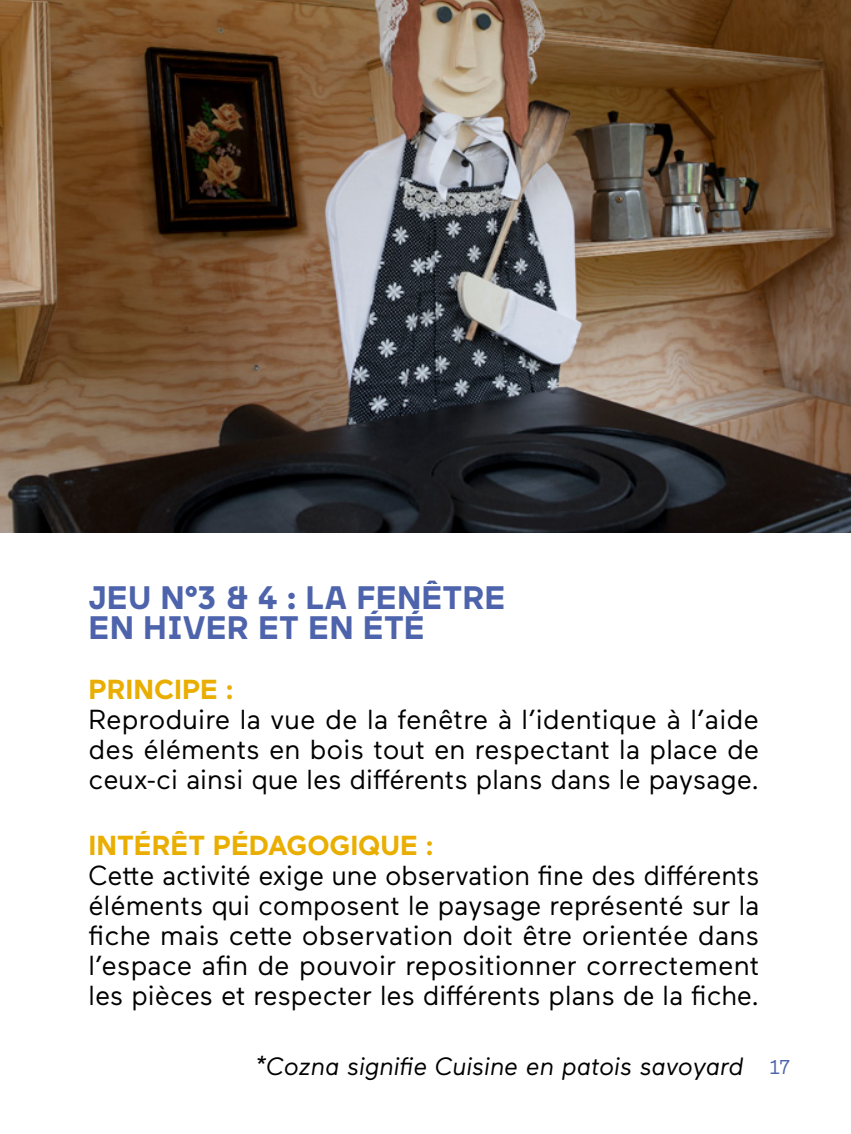
<style>
.page{position:relative;width:851px;height:1134px;background:#fff}
.page>*{position:absolute;margin:0;border:0;box-sizing:border-box;transform-origin:0 0}
.t1{font:700 32.5px/30px "Maax";color:#4d63ab}
.t2{font:27.5px/30px "Maax";color:#000;text-align:justify}
.t3{font:700 27.5px "Maax";color:#e9ae00}
.t4{font:italic 25px "Maax";color:#000}
.t5{font:20px "Maax";color:#4d63ab}
</style>
<div class="page">
<img style="left:0;top:0;width:850px;height:533px">
<p class="t1" style="left:89px;top:581px;width:418px">JEU N°3 &amp; 4 : LA FENÊTRE<br>EN HIVER ET EN ÉTÉ</p>
<p class="t3" style="left:89px;top:671px;width:146px">PRINCIPE :</p>
<p class="t2" style="left:89px;top:703px;width:672px">Reproduire la vue de la fenêtre à l’identique à l’aide des éléments en bois tout en respectant la place de ceux-ci ainsi que les différents plans dans le paysage.</p>
<p class="t3" style="left:89px;top:827px;width:346px">INTÉRÊT PÉDAGOGIQUE :</p>
<p class="t2" style="left:89px;top:859px;width:672px">Cette activité exige une observation fine des différents éléments qui composent le paysage représenté sur la fiche mais cette observation doit être orientée dans l’espace afin de pouvoir repositionner correctement les pièces et respecter les différents plans de la fiche.</p>
<p class="t4" style="left:255px;top:1050px;width:489px">*Cozna signifie Cuisine en patois savoyard</p>
<p class="t5" style="left:769px;top:1054px;width:22px">17</p>
</div>
